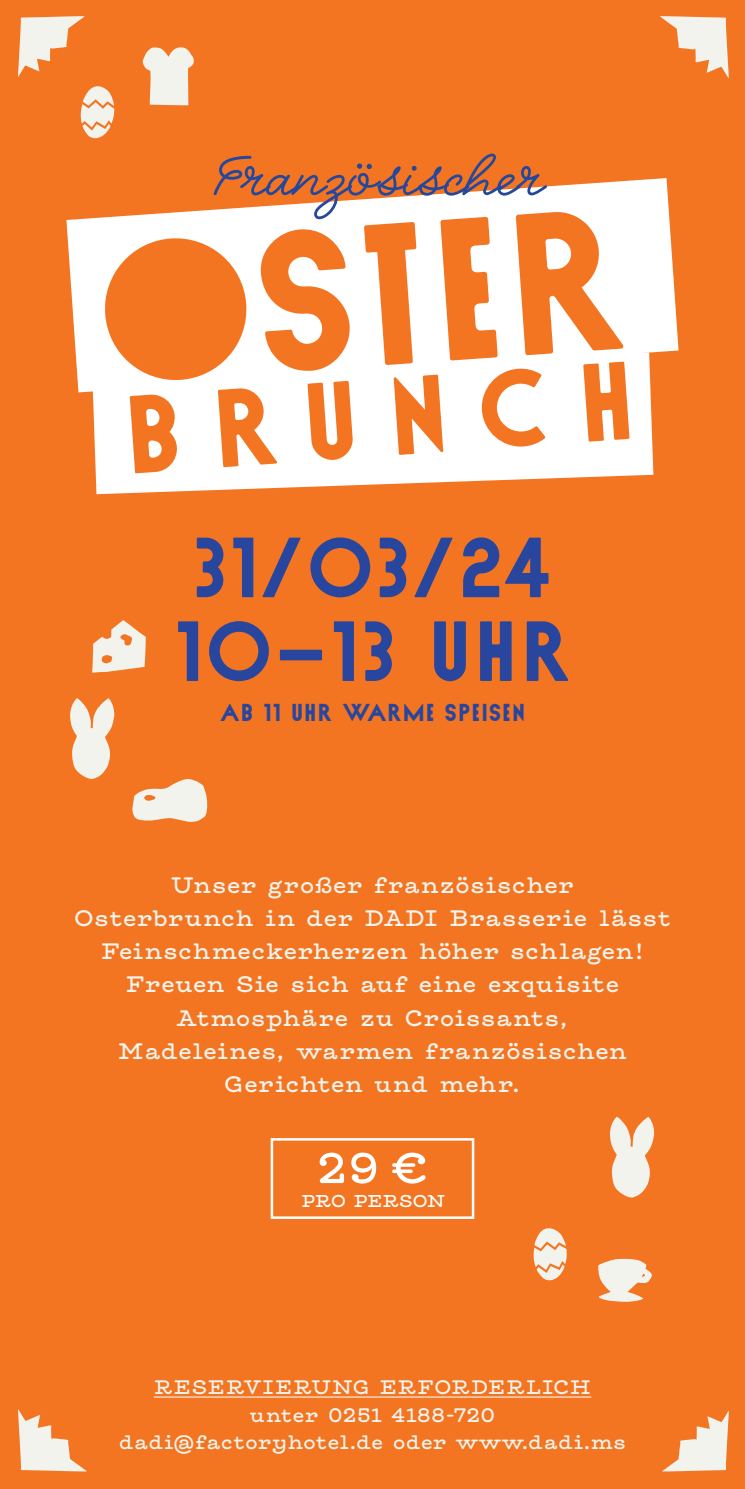
<style>
.page{position:relative;width:745px;height:1489px;background:#fff}
.page>*{position:absolute;margin:0;border:0;box-sizing:border-box;transform-origin:0 0}
.t1{font:224px "Nord";color:#f47521}
.t2{font:123.25px "Nord";color:#f47521}
.t3{font:94.75px "Nord";letter-spacing:.025em;color:#28469d}
.t4{font:70px "Blitz Script";letter-spacing:-.02em;color:#26489c}
.t5{font:500 50px "Hellenic Typewriter";color:#fff}
.t6{font:27.25px "Nord";letter-spacing:.03em;color:#28469d}
.t7{font:500 26px/33.2px "Hellenic Typewriter";color:#f1f3ec;text-align:center}
.t8{font:500 22.75px "Hellenic Typewriter";letter-spacing:.005em;color:#f1f3ec}
.t9{font:500 22.75px "Hellenic Typewriter";letter-spacing:-.025em;color:#f1f3ec}
.t10{font:500 20px "Hellenic Typewriter";letter-spacing:-.035em;color:#fff}
</style>
<div class="page">
<div style="left:0;top:0;width:744px;height:1488px;background:#f47521"></div>
<svg style="left:70px;top:698px;width:44px;height:81px"></svg>
<svg style="left:610px;top:1116px;width:43px;height:81px"></svg>
<svg style="left:533px;top:1228px;width:33px;height:53px"></svg>
<svg style="left:80px;top:86px;width:34px;height:53px"></svg>
<svg style="left:598px;top:1258px;width:53px;height:43px"></svg>
<svg style="left:92px;top:620px;width:54px;height:52px"></svg>
<svg style="left:132px;top:779px;width:75px;height:43px"></svg>
<svg style="left:143px;top:47px;width:51px;height:58px"></svg>
<hr style="left:154px;top:1396px;width:437px;height:1px;background:#f1f3ec">
<svg style="left:18px;top:16px;width:66px;height:61px"></svg>
<svg style="left:660px;top:16px;width:68px;height:62px"></svg>
<svg style="left:662px;top:1412px;width:66px;height:59px"></svg>
<svg style="left:18px;top:1409px;width:69px;height:62px"></svg>
<div style="left:270px;top:1137px;width:204px;height:81px;border:2px solid #fff"></div>
<svg style="left:66px;top:178px;width:612px;height:214px;fill:#fff"></svg>
<svg style="left:92px;top:352px;width:561px;height:142px;background:#fef4ee"></svg>
<svg style="left:119px;top:257px;width:111px;height:112px"></svg>
<p class="t4" style="left:204px;top:140px;width:337px">Französischer</p>
<p class="t1" style="left:88px;top:198px;width:532px;rotate:-4deg">OSTER</p>
<p class="t2" style="left:120px;top:371px;width:511px;rotate:-4deg">BRUNCH</p>
<p class="t3" style="left:192px;top:518px;width:361px">31/03/24</p>
<p class="t3" style="left:173px;top:602px;width:399px">10–13 UHR</p>
<p class="t6" style="left:219px;top:698px;width:307px">AB 11 UHR WARME SPEISEN</p>
<p class="t7" style="left:74px;top:868px;width:598px">Unser großer französischer<br>Osterbrunch in der DADI Brasserie lässt<br>Feinschmeckerherzen höher schlagen!<br>Freuen Sie sich auf eine exquisite<br>Atmosphäre zu Croissants,<br>Madeleines, warmen französischen<br>Gerichten und mehr.</p>
<p class="t5" style="left:316px;top:1139px;width:114px">29 €</p>
<p class="t10" style="left:301px;top:1189px;width:145px">PRO PERSON</p>
<p class="t8" style="left:154px;top:1374px;width:438px">RESERVIERUNG ERFORDERLICH</p>
<p class="t9" style="left:249px;top:1401px;width:247px">unter 0251 4188-720</p>
<p class="t8" style="left:119px;top:1429px;width:508px">dadi@factoryhotel.de oder www.dadi.ms</p>
</div>
